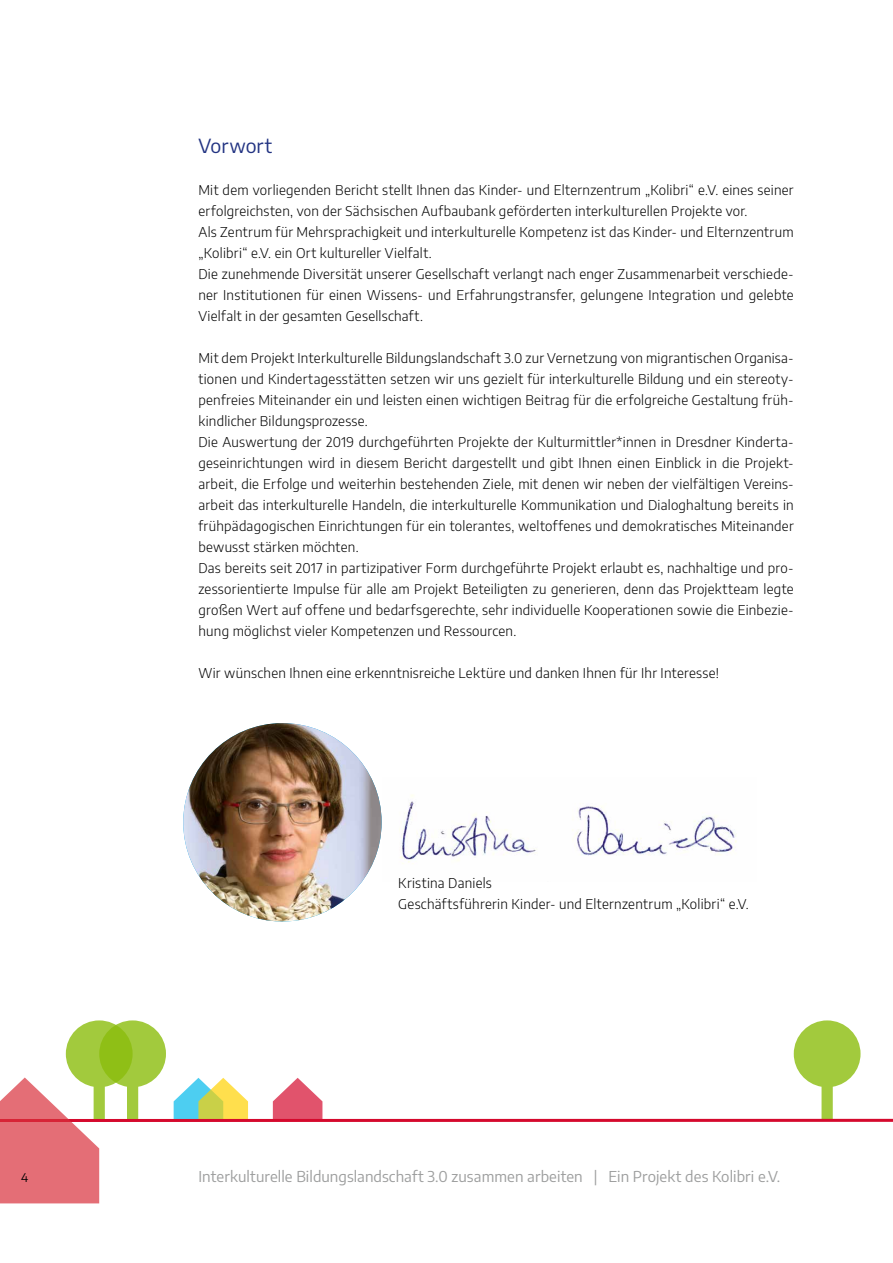
<style>
.page{position:relative;width:893px;height:1263px;background:#fff}
.page>*{position:absolute;margin:0;border:0;box-sizing:border-box;transform-origin:0 0}
.t1{font:19.5px "Encode Sans";letter-spacing:.005em;color:#223382}
.t2{font:15px "Encode Sans";letter-spacing:.005em;color:#9d9e9e}
.t3{font:300 13.5px/21px "Encode Sans";letter-spacing:.02em;color:#000}
.t4{font:12px "Encode Sans";color:#000}
</style>
<div class="page">
<img style="left:399px;top:795px;width:338px;height:69px">
<img style="left:183px;top:723px;width:199px;height:198px;border-radius:99px">
<svg style="left:794px;top:1020px;width:66px;height:99px"></svg>
<svg style="left:174px;top:1078px;width:74px;height:41px"></svg>
<svg style="left:273px;top:1078px;width:49px;height:41px"></svg>
<hr style="left:0;top:1119px;width:893px;height:3px;background:#d5092d">
<svg style="left:0;top:1020px;width:166px;height:183px"></svg>
<h1 class="t1" style="left:198px;top:132px;width:75px">Vorwort</h1>
<p class="t3" style="left:198px;top:179px;width:597px">Mit dem vorliegenden Bericht stellt Ihnen das Kinder- und Elternzentrum „Kolibri“ e.V. eines seiner erfolgreichsten, von der Sächsischen Aufbaubank geförderten interkulturellen Projekte vor.<br>Als Zentrum für Mehrsprachigkeit und interkulturelle Kompetenz ist das Kinder- und Elternzentrum „Kolibri“ e.V. ein Ort kultureller Vielfalt.<br>Die zunehmende Diversität unserer Gesellschaft verlangt nach enger Zusammenarbeit verschiede&shy;ner Institutionen für einen Wissens- und Erfahrungstransfer, gelungene Integration und gelebte Vielfalt in der gesamten Gesellschaft.</p>
<p class="t3" style="left:198px;top:347px;width:597px">Mit dem Projekt Interkulturelle Bildungslandschaft 3.0 zur Vernetzung von migrantischen Organisa&shy;tionen und Kindertagesstätten setzen wir uns gezielt für interkulturelle Bildung und ein stereoty&shy;penfreies Miteinander ein und leisten einen wichtigen Beitrag für die erfolgreiche Gestaltung früh&shy;kindlicher Bildungsprozesse.<br>Die Auswertung der 2019 durchgeführten Projekte der Kulturmittler*innen in Dresdner Kinderta&shy;geseinrichtungen wird in diesem Bericht dargestellt und gibt Ihnen einen Einblick in die Projekt&shy;arbeit, die Erfolge und weiterhin bestehenden Ziele, mit denen wir neben der vielfältigen Vereins&shy;arbeit das interkulturelle Handeln, die interkulturelle Kommunikation und Dialoghaltung bereits in frühpädagogischen Einrichtungen für ein tolerantes, weltoffenes und demokratisches Miteinander bewusst stärken möchten.<br>Das bereits seit 2017 in partizipativer Form durchgeführte Projekt erlaubt es, nachhaltige und pro&shy;zessorientierte Impulse für alle am Projekt Beteiligten zu generieren, denn das Projektteam legte großen Wert auf offene und bedarfsgerechte, sehr individuelle Kooperationen sowie die Einbezie&shy;hung möglichst vieler Kompetenzen und Ressourcen.</p>
<p class="t3" style="left:198px;top:662px;width:522px">Wir wünschen Ihnen eine erkenntnisreiche Lektüre und danken Ihnen für Ihr Interesse!</p>
<p class="t3" style="left:398px;top:872px;width:352px">Kristina Daniels<br>Geschäftsführerin Kinder- und Elternzentrum „Kolibri“ e.V.</p>
<p class="t4" style="left:21px;top:1169px;width:9px">4</p>
<p class="t2" style="left:198px;top:1166px;width:583px">Interkulturelle Bildungslandschaft 3.0 zusammen arbeiten | Ein Projekt des Kolibri e.V.</p>
</div>
